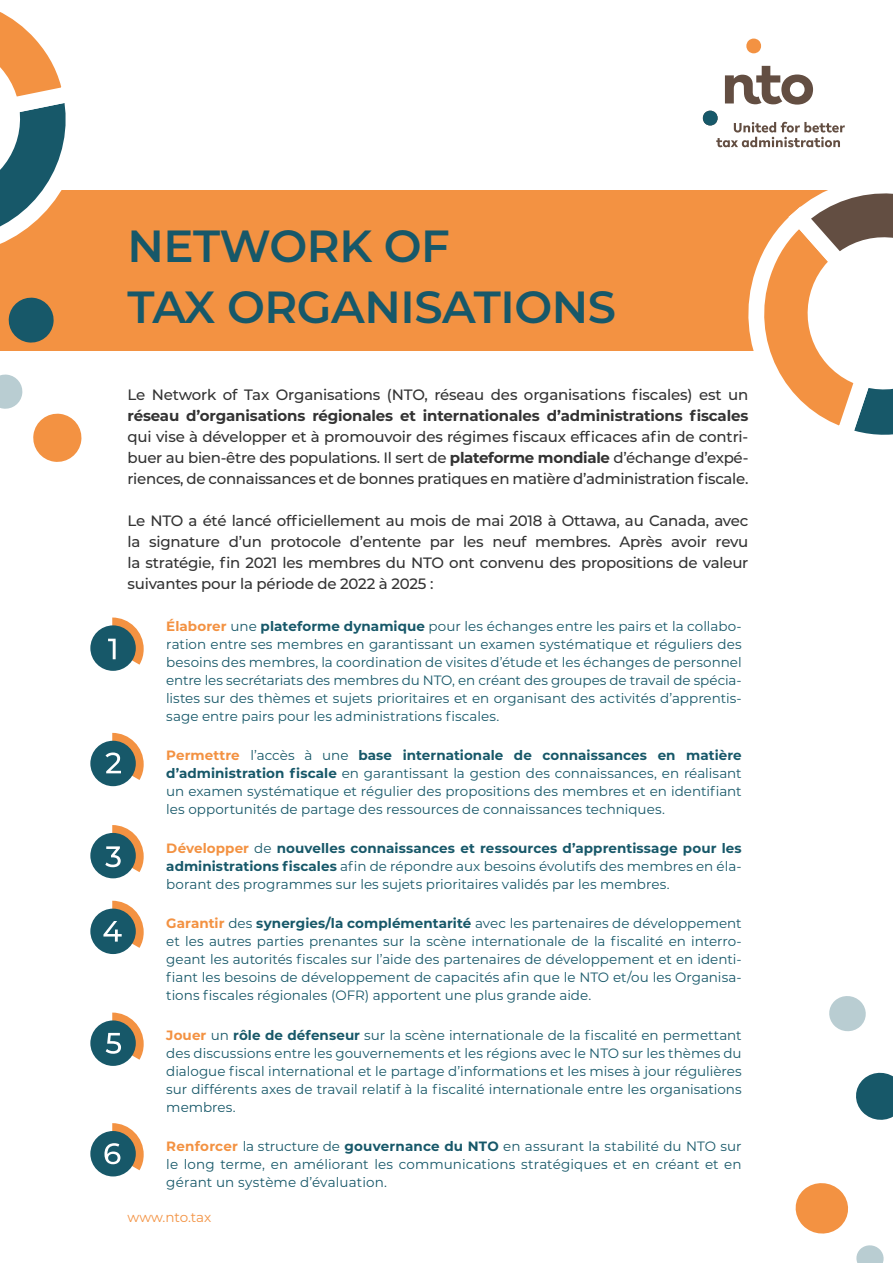
<style>
.page{position:relative;width:893px;height:1263px;background:#fff}
.page>*{position:absolute;margin:0;border:0;box-sizing:border-box;transform-origin:0 0}
.t1{font:600 45px/61.5px "Montserrat";letter-spacing:-.01em;color:#175869}
.t2{font:500 15px/21px "Montserrat";letter-spacing:-.015em;color:#333;text-align:justify}
.t3{font:700 15px "Montserrat";letter-spacing:-.01em;color:#333}
.t4{font:13.5px/18px "Montserrat";color:#175869;text-align:justify}
.t5{font:13.5px "Montserrat";color:#f39242}
.s1{font-weight:700}
.s2{font-weight:700;color:#f39242}
</style>
<div class="page">
<div style="left:0;top:190px;width:893px;height:161px;background:#f39242"></div>
<svg style="left:748px;top:190px;width:145px;height:245px"></svg>
<svg style="left:0;top:12px;width:66px;height:232px"></svg>
<div style="left:90px;top:625px;width:46px;height:46px;background:#175869;border-radius:50%"></div>
<svg style="left:108px;top:617px;width:36px;height:48px"></svg>
<div style="left:90px;top:741px;width:46px;height:45px;background:#175869;border-radius:50%"></div>
<svg style="left:106px;top:733px;width:38px;height:47px"></svg>
<div style="left:90px;top:833px;width:46px;height:45px;background:#175869;border-radius:50%"></div>
<svg style="left:105px;top:825px;width:39px;height:47px"></svg>
<div style="left:90px;top:1020px;width:46px;height:46px;background:#175869;border-radius:50%"></div>
<svg style="left:106px;top:1012px;width:38px;height:48px"></svg>
<div style="left:90px;top:1131px;width:46px;height:45px;background:#175869;border-radius:50%"></div>
<svg style="left:104px;top:1123px;width:40px;height:47px"></svg>
<div style="left:90px;top:909px;width:46px;height:45px;background:#175869;border-radius:50%"></div>
<svg style="left:103px;top:901px;width:41px;height:47px"></svg>
<svg style="left:856px;top:1245px;width:28px;height:18px"></svg>
<svg style="left:856px;top:1072px;width:37px;height:48px"></svg>
<svg style="left:795px;top:1183px;width:53px;height:51px"></svg>
<svg style="left:829px;top:996px;width:37px;height:36px"></svg>
<svg style="left:0;top:374px;width:23px;height:35px"></svg>
<svg style="left:8px;top:297px;width:46px;height:46px"></svg>
<svg style="left:33px;top:413px;width:49px;height:49px"></svg>
<svg style="left:746px;top:39px;width:15px;height:14px"></svg>
<svg style="left:725px;top:66px;width:88px;height:39px"></svg>
<svg style="left:703px;top:111px;width:142px;height:36px"></svg>
<h1 class="t1" style="left:128px;top:213px;width:490px">NETWORK OF<br>TAX ORGANISATIONS</h1>
<p class="t2" style="left:128px;top:383px;width:622px">Le Network of Tax Organisations (NTO, réseau des organisations fiscales) est un</p>
<p class="t3" style="left:128px;top:405px;width:622px">réseau d’organisations régionales et internationales d’administrations fiscales</p>
<p class="t2" style="left:128px;top:425px;width:622px">qui vise à développer et à promouvoir des régimes fiscaux efficaces afin de contri&shy;buer au bien-être des populations. Il sert de <span class="s1">plateforme mondiale</span> d’échange d’expé&shy;riences, de connaissances et de bonnes pratiques en matière d’administration fiscale.</p>
<p class="t2" style="left:128px;top:510px;width:622px">Le NTO a été lancé officiellement au mois de mai 2018 à Ottawa, au Canada, avec la signature d’un protocole d’entente par les neuf membres. Après avoir revu la stratégie, fin 2021 les membres du NTO ont convenu des propositions de valeur suivantes pour la période de 2022 à 2025 :</p>
<p class="t4" style="left:166px;top:616px;width:577px"><span class="s2">Élaborer</span> une <span class="s1">plateforme dynamique</span> pour les échanges entre les pairs et la collabo&shy;ration entre ses membres en garantissant un examen systématique et réguliers des besoins des membres, la coordination de visites d’étude et les échanges de personnel entre les secrétariats des membres du NTO, en créant des groupes de travail de spécia&shy;listes sur des thèmes et sujets prioritaires et en organisant des activités d’apprentis&shy;sage entre pairs pour les administrations fiscales.</p>
<p class="t4" style="left:166px;top:745px;width:577px"><span class="s2">Permettre</span> l’accès à une <span class="s1">base internationale de connaissances en matière d’administration fiscale</span> en garantissant la gestion des connaissances, en réalisant un examen systématique et régulier des propositions des membres et en identifiant les opportunités de partage des ressources de connaissances techniques.</p>
<p class="t4" style="left:166px;top:839px;width:577px"><span class="s2">Développer</span> de <span class="s1">nouvelles connaissances et ressources d’apprentissage pour les administrations fiscales</span> afin de répondre aux besoins évolutifs des membres en éla&shy;borant des programmes sur les sujets prioritaires validés par les membres.</p>
<p class="t4" style="left:166px;top:914px;width:577px"><span class="s2">Garantir</span> des <span class="s1">synergies/la complémentarité</span> avec les partenaires de développement et les autres parties prenantes sur la scène internationale de la fiscalité en interro&shy;geant les autorités fiscales sur l’aide des partenaires de développement et en identi&shy;fiant les besoins de développement de capacités afin que le NTO et/ou les Organisa&shy;tions fiscales régionales (OFR) apportent une plus grande aide.</p>
<p class="t4" style="left:166px;top:1025px;width:577px"><span class="s2">Jouer</span> un <span class="s1">rôle de défenseur</span> sur la scène internationale de la fiscalité en permettant des discussions entre les gouvernements et les régions avec le NTO sur les thèmes du dialogue fiscal international et le partage d’informations et les mises à jour régulières sur différents axes de travail relatif à la fiscalité internationale entre les organisations membres.</p>
<p class="t4" style="left:166px;top:1136px;width:577px"><span class="s2">Renforcer</span> la structure de <span class="s1">gouvernance du NTO</span> en assurant la stabilité du NTO sur le long terme, en améliorant les communications stratégiques et en créant et en gérant un système d’évaluation.</p>
<p class="t5" style="left:128px;top:1208px;width:85px">www.nto.tax</p>
</div>
